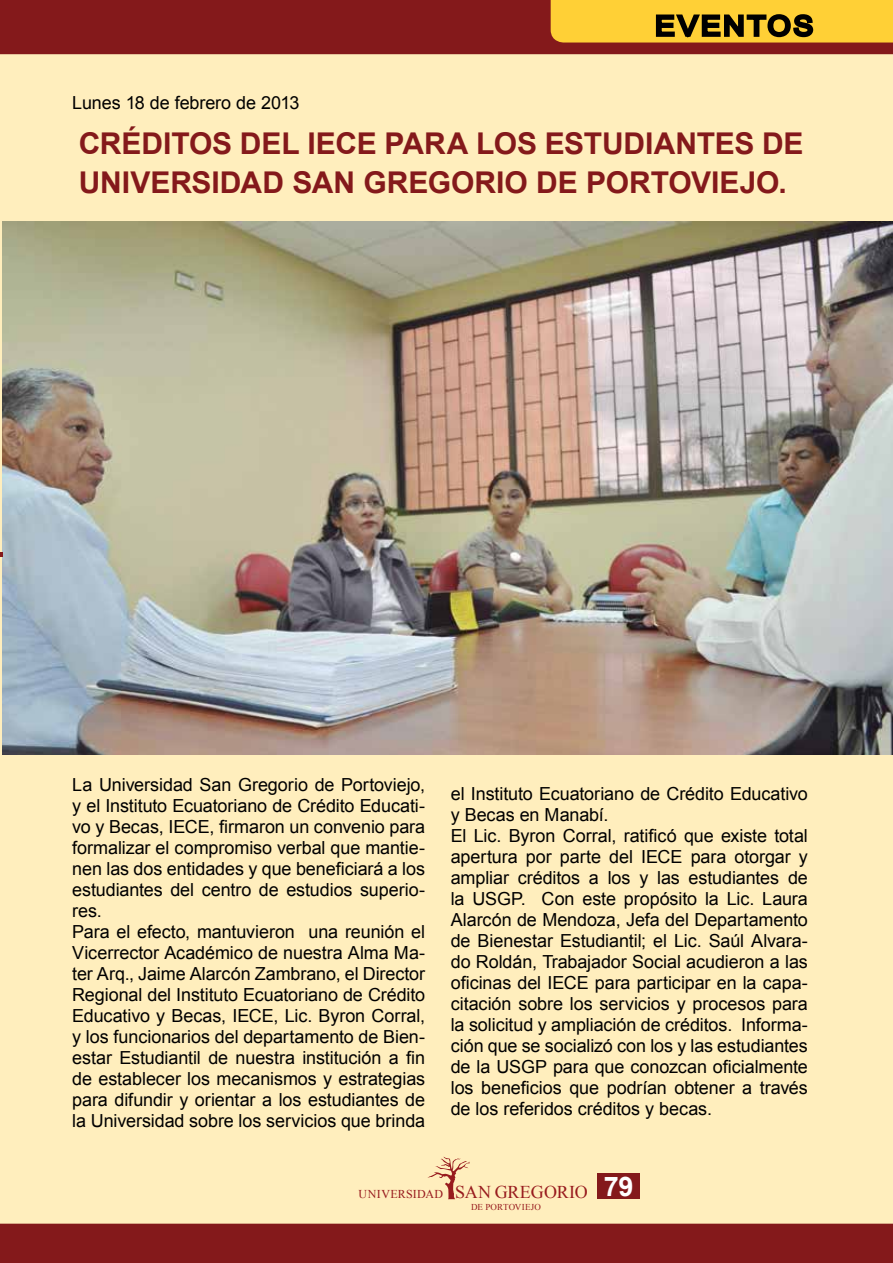
<style>
.page{position:relative;width:893px;height:1263px;background:#84191b}
.page>*{position:absolute;margin:0;border:0;box-sizing:border-box;transform-origin:0 0}
.t1{font:700 30px/39px "Arial";letter-spacing:-.005em;color:#84191b}
.t2{font:18px/21px "Arial";letter-spacing:-.005em;color:#000}
.t3{font:12px "Times New Roman";letter-spacing:.03em;color:#981b1e}
.t4{font:9px "Times New Roman";letter-spacing:.01em;color:#981b1e}
.s1{font-size:18px}
.s2{font-family:"Arial";font-weight:700;font-size:27px;color:#fff}
</style>
<div class="page">
<div style="left:0;top:54px;width:893px;height:1170px;background:#ffeebd"></div>
<img style="left:2px;top:221px;width:891px;height:534px">
<svg style="left:551px;top:0;width:342px;height:43px;background:#d9b02d"></svg>
<div style="left:597px;top:1174px;width:43px;height:25px;background:#84191b"></div>
<svg style="left:427px;top:1157px;width:43px;height:42px;background:#eecca3"></svg>
<p class="t2" style="left:72px;top:92px;width:229px">Lunes 18 de febrero de 2013</p>
<h1 class="t1" style="left:79px;top:125px;width:726px">CRÉDITOS DEL IECE PARA LOS ESTUDIANTES DE<br>UNIVERSIDAD SAN GREGORIO DE PORTOVIEJO.</h1>
<p class="t2" style="left:72px;top:775px;width:354px">La Universidad San Gregorio de Portoviejo, y el Instituto Ecuatoriano de Crédito Educati&shy;vo y Becas, IECE, firmaron un convenio para formalizar el compromiso verbal que mantie&shy;nen las dos entidades y que beneficiará a los estudiantes del centro de estudios superio&shy;res.<br>Para el efecto, mantuvieron una reunión el Vicerrector Académico de nuestra Alma Ma&shy;ter Arq., Jaime Alarcón Zambrano, el Director Regional del Instituto Ecuatoriano de Crédito Educativo y Becas, IECE, Lic. Byron Corral, y los funcionarios del departamento de Bien&shy;estar Estudiantil de nuestra institución a fin de establecer los mecanismos y estrategias para difundir y orientar a los estudiantes de la Universidad sobre los servicios que brinda</p>
<p class="t2" style="left:451px;top:783px;width:359px">el Instituto Ecuatoriano de Crédito Educativo y Becas en Manabí.<br>El Lic. Byron Corral, ratificó que existe total apertura por parte del IECE para otorgar y ampliar créditos a los y las estudiantes de la USGP. Con este propósito la Lic. Laura Alarcón de Mendoza, Jefa del Departamento de Bienestar Estudiantil; el Lic. Saúl Alvara&shy;do Roldán, Trabajador Social acudieron a las oficinas del IECE para participar en la capa&shy;citación sobre los servicios y procesos para la solicitud y ampliación de créditos. Informa&shy;ción que se socializó con los y las estudiantes de la USGP para que conozcan oficialmente los beneficios que podrían obtener a través de los referidos créditos y becas.</p>
<p class="t3" style="left:359px;top:1186px;width:276px">UNIVERSIDAD <span class="s1">SAN GREGORIO</span> <span class="s2">79</span></p>
<p class="t4" style="left:471px;top:1201px;width:71px">DE PORTOVIEJO</p>
</div>
